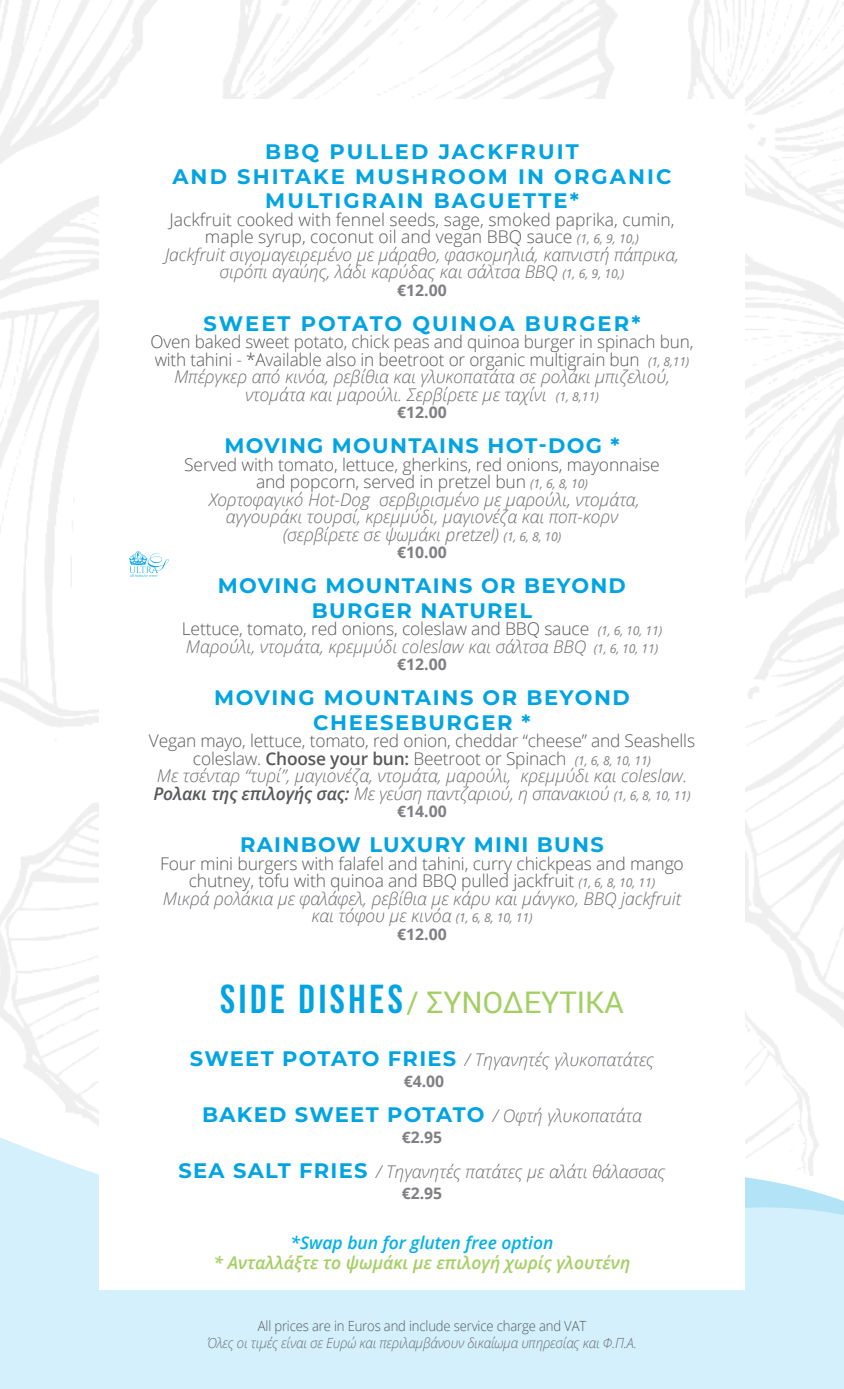
<style>
.page{position:relative;width:844px;height:1389px;background:#fff}
.page>*{position:absolute;margin:0;border:0;box-sizing:border-box;transform-origin:0 0}
.t1{font:29.75px "Roboto";color:#a3cf62}
.t2{font:700 21px/24.5px "Montserrat";letter-spacing:.075em;color:#00a4e3;text-align:center}
.t3{font:700 21px "Montserrat";letter-spacing:.1em;color:#00a4e3}
.t4{font:italic 300 17.5px/17.5px "Open Sans";color:#6d6e71;text-align:center}
.t5{font:300 17.5px/17.5px "Open Sans";letter-spacing:-.01em;color:#58595b;text-align:center}
.t6{font:italic 600 17.5px "Open Sans";color:#a3cf62}
.t7{font:italic 600 17.5px "Open Sans";color:#00b1e8}
.t8{font:700 15.75px "Open Sans";color:#807f83}
.t9{font:italic 300 14px "Open Sans";letter-spacing:-.01em;color:#6d6e71;scale:.95 1}
.t10{font:300 14px "Open Sans";letter-spacing:-.01em;color:#58595b;scale:.93 1}
.s1{font-style:normal;color:#58595b}
.s2{font-weight:400;font-size:12.25px;color:#808285}
.s3{font-weight:400;font-style:italic;font-size:12.25px;color:#808285}
.s4{font-style:italic;color:#6d6e71}
.s5{font-weight:600;font-style:normal;color:#58595b}
.s6{font-weight:600;color:#58595b}
.s7{font-family:"Bebas Neue";font-weight:700;font-size:40.25px;color:#00a4e3}
.s8{font-family:"Montserrat";font-weight:700;font-style:normal;font-size:21px;color:#00a4e3}
.s9{font-family:"Open Sans";font-weight:300;font-style:italic;font-size:17.5px;color:#6d6e71}
</style>
<div class="page">
<div style="left:0;top:0;width:843px;height:1389px;background:linear-gradient(to right,#fcfcfc,#fbfbfc)"></div>
<div style="left:0;top:1131px;width:843px;height:258px;background:#d3f0fc"></div>
<svg style="left:744px;top:1139px;width:99px;height:103px"></svg>
<div style="left:99px;top:99px;width:645px;height:1191px;background:#fff"></div>
<svg style="left:129px;top:551px;width:40px;height:26px"></svg>
<p class="t2" style="left:265px;top:138px;width:19px">BBQ</p>
<p class="t3" style="left:329px;top:137px;width:251px">PULLED JACKFRUIT</p>
<p class="t3" style="left:172px;top:161px;width:500px">AND SHITAKE M USHROOM IN ORGANIC</p>
<p class="t3" style="left:265px;top:186px;width:315px">M ULTIGRAIN BAGUETTE*</p>
<p class="t4" style="left:165px;top:210px;width:515px"><span class="s1">Jackfruit cooked with fennel seeds, sage, smoked paprika, cumin, maple syrup, coconut oil and vegan BBQ sauce</span> <span class="s2">(1, 6, 9, 10,)<br></span>Jackfruit σιγομαγειρεμένο με μάραθο, φασκομηλιά, καπνιστή πάπρικα, σιρόπι αγαύης, λάδι καρύδας και σάλτσα ΒΒQ <span class="s2">(1, 6, 9, 10,)</span></p>
<p class="t8" style="left:397px;top:279px;width:51px">€12.00</p>
<p class="t3" style="left:203px;top:308px;width:438px">SWEET POTATO QUINOA BURGER*</p>
<p class="t5" style="left:150px;top:333px;width:544px">Oven baked sweet potato, chick peas and quinoa burger in spinach bun, with tahini - *Available also in beetroot or organic multigrain bun <span class="s3">(1, 8,11)<br></span><span class="s4">Μπέργκερ από κινόα, ρεβίθια και γλυκοπατάτα σε ρολάκι μπιζελιού, ντομάτα και μαρούλι. Σερβίρετε με ταχίνι</span> <span class="s3">(1, 8,11)</span></p>
<p class="t8" style="left:397px;top:401px;width:51px">€12.00</p>
<p class="t2" style="left:224px;top:432px;width:396px">MOVING MOUNTAINS HOT-DOG *</p>
<p class="t4" style="left:184px;top:455px;width:477px"><span class="s1">Served with tomato, lettuce, gherkins, red onions, mayonnaise and popcorn, served in pretzel bun</span> <span class="s2">(1, 6, 8, 10)<br></span>Χορτοφαγικό Hot-Dog σερβιρισμένο με μαρούλι, ντομάτα, αγγουράκι τουρσί, κρεμμύδι, μαγιονέζα και ποπ-κορν<br>(σερβίρετε σε ψωμάκι pretzel) <span class="s2">(1, 6, 8, 10)</span></p>
<p class="t8" style="left:397px;top:541px;width:51px">€10.00</p>
<p class="t2" style="left:218px;top:572px;width:409px">MOVING MOUNTAINS OR BEYOND<br>BURGER NATUREL</p>
<p class="t5" style="left:182px;top:620px;width:481px;text-align:left">Lettuce, tomato, red onions, coleslaw and BBQ sauce <span class="s3">(1, 6, 10, 11)<br></span><span class="s4">Μαρούλι, ντομάτα, κρεμμύδι coleslaw και σάλτσα BBQ</span> <span class="s3">(1, 6, 10, 11)</span></p>
<p class="t8" style="left:397px;top:653px;width:51px">€12.00</p>
<p class="t2" style="left:214px;top:684px;width:417px">MOVING MOUNTAINS OR BEYOND<br>CHEESEBURGER *</p>
<p class="t4" style="left:149px;top:732px;width:547px"><span class="s1">Vegan mayo, lettuce, tomato, red onion, cheddar “cheese” and Seashells coleslaw.</span> <span class="s5">Choose your bun:</span> <span class="s1">Beetroot or Spinach</span> <span class="s2">(1, 6, 8, 10, 11)<br></span>Με τσένταρ “τυρί”, μαγιονέζα, ντομάτα, μαρούλι, κρεμμύδι και coleslaw.<br><span class="s6">Ρολακι της επιλογής σας:</span> Με γεύση παντζαριού, η σπανακιού <span class="s2">(1, 6, 8, 10, 11)</span></p>
<p class="t8" style="left:397px;top:800px;width:51px">€14.00</p>
<p class="t2" style="left:240px;top:831px;width:365px">RAINBOW LUXURY M INI BUNS</p>
<p class="t5" style="left:160px;top:854px;width:525px">Four mini burgers with falafel and tahini, curry chickpeas and mango chutney, tofu with quinoa and BBQ pulled jackfruit <span class="s3">(1, 6, 8, 10, 11)<br></span><span class="s4">Μικρά ρολάκια με φαλάφελ, ρεβίθια με κάρυ και μάνγκο, BBQ jackfruit και τόφου με κινόα</span> <span class="s3">(1, 6, 8, 10, 11)</span></p>
<p class="t8" style="left:397px;top:923px;width:51px">€12.00</p>
<h1 class="t1" style="left:220px;top:982px;width:405px"><span class="s7">SIDE DISHES</span> / ΣΥΝΟΔΕΥΤΙΚΑ</h1>
<p class="t4" style="left:190px;top:1050px;width:465px"><span class="s8">SWEET POTATO FRIES</span> / Τηγανητές γλυκοπατάτες</p>
<p class="t8" style="left:403px;top:1070px;width:42px">€4.00</p>
<p class="t2" style="left:202px;top:1101px;width:441px">BAKED SWEET POTATO <span class="s9">/ Οφτή γλυκοπατάτα</span></p>
<p class="t8" style="left:401px;top:1126px;width:42px">€2.95</p>
<p class="t4" style="left:178px;top:1162px;width:488px"><span class="s8">SEA SALT FRIES</span> / Τηγανητές πατάτες με αλάτι θάλασσας</p>
<p class="t8" style="left:401px;top:1182px;width:42px">€2.95</p>
<p class="t7" style="left:290px;top:1231px;width:264px">*Swap bun for gluten free option</p>
<p class="t6" style="left:213px;top:1250px;width:418px">* Ανταλλάξτε το ψωμάκι με επιλογή χωρίς γλουτένη</p>
<p class="t10" style="left:258px;top:1317px;width:354px">All prices are in Euros and include service charge and VAT</p>
<p class="t9" style="left:207px;top:1333px;width:454px">Όλες οι τιμές είναι σε Ευρώ και περιλαμβάνουν δικαίωμα υπηρεσίας και Φ.Π.Α.</p>
</div>
